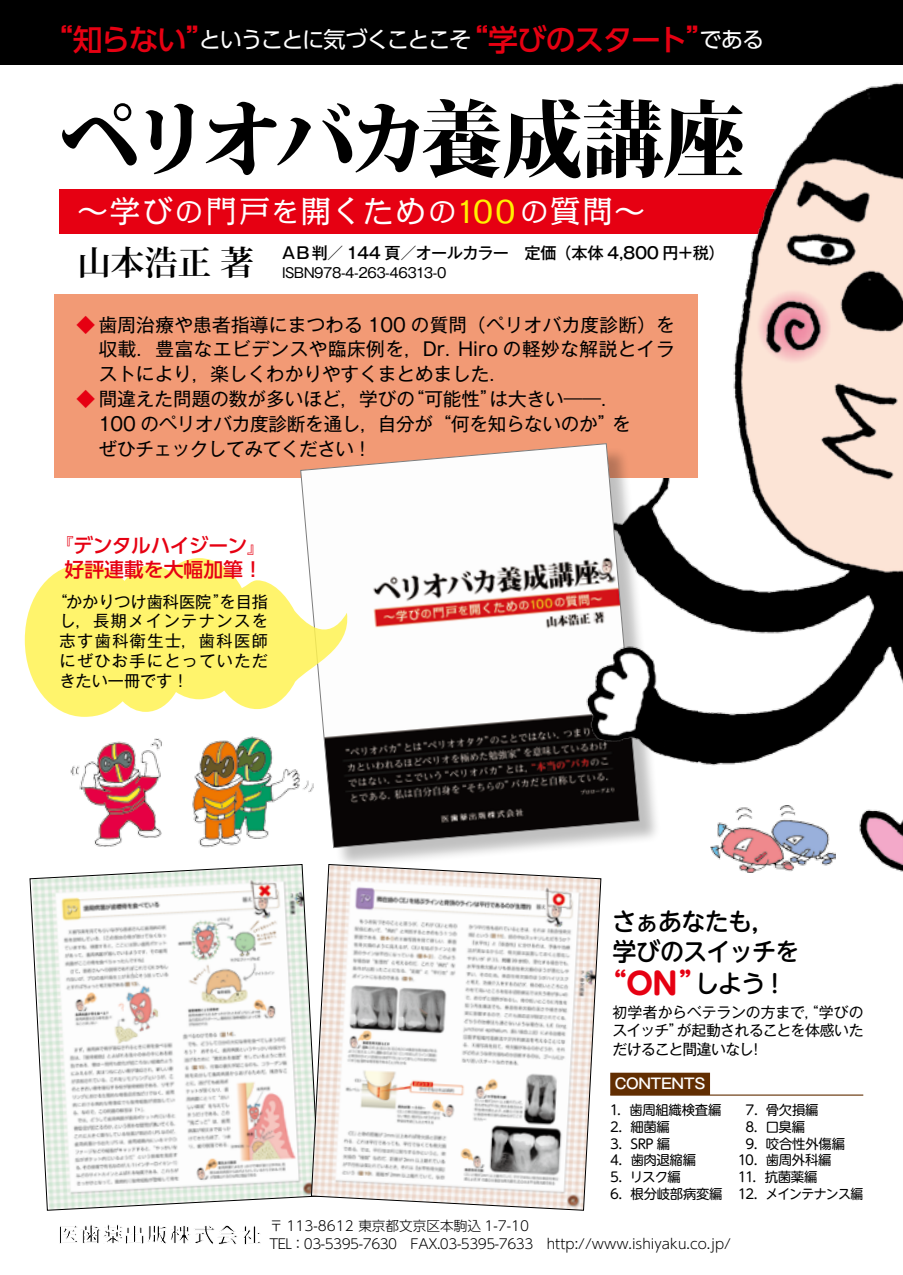
<style>
.page{position:relative;width:903px;height:1275px;background:#fff}
.page>*{position:absolute;margin:0;border:0;box-sizing:border-box;transform-origin:0 0}
.t1{font:800 83.12px "Koz Min Pr 6 N";letter-spacing:-.1em;color:#000}
.t2{font:700 33.43px "Koz Min Pr 6 N";color:#000}
.t3{font:30.97px "Kakumin Pro";letter-spacing:.035em;color:#fff}
.t4{font:500 29.75px "UD Shin Go Pro";letter-spacing:-.045em;color:#e60012}
.t5{font:500 29.75px "UD Shin M Go Pro";color:#e60012}
.t6{font:500 24.85px/29.8px "UD Shin M Go Pro";letter-spacing:-.03em;color:#000}
.t7{font:22.4px "UD Shin Go Pro";letter-spacing:-.07em;color:#fff}
.t8{font:500 19.78px/23.6px "UD Shin Go Pro";letter-spacing:-.01em;color:#e60012;text-align:center}
.t9{font:18.55px/24.8px "Gothic MB101 Pr 5";color:#000}
.t10{font:18.55px "Gothic MB101 Pr 5";letter-spacing:.03em;color:#000}
.t11{font:16.1px/19.8px "Gothic MB101 Pr 5";letter-spacing:.085em;color:#000}
.t12{font:500 16.1px "Gothic MB101 Pro";letter-spacing:-.03em;color:#000}
.t13{font:14.88px/18.6px "Gothic MB101 Pr 5";letter-spacing:-.03em;color:#000;text-align:right}
.t14{font:500 14.53px "Gothic MB101 Pr 5";letter-spacing:-.03em;color:#fff}
.t15{font:300 13.65px/17.3px "UD Shin Go Pro";color:#000}
.t16{font:13.65px "Gothic MB101 Pro";letter-spacing:-.035em;color:#000}
.t17{font:13.47px/16.8px "UD Shin M Go Pro";letter-spacing:-.025em;color:#000}
.t18{font:13.47px "UD Shin M Go Pro";letter-spacing:-.055em;color:#000}
.s1{font-size:27.3px}
.s2{color:#fff100}
.s3{color:#e60012}
.s4{font-weight:700;font-size:30.1px}
</style>
<div class="page">
<div style="left:60px;top:189px;width:843px;height:45px;background:#e60012"></div>
<div style="left:0;top:0;width:903px;height:64px;background:#000"></div>
<svg style="left:59px;top:1224px;width:201px;height:21px"></svg>
<svg style="left:30px;top:864px;width:281px;height:347px"></svg>
<svg style="left:311px;top:869px;width:289px;height:342px"></svg>
<img style="left:70px;top:736px;width:230px;height:112px">
<hr style="left:610px;top:1094px;width:253px;height:2px;background:#622e02">
<div style="left:610px;top:1073px;width:100px;height:22px;background:#622e02"></div>
<img style="left:523px;top:64px;width:380px;height:858px">
<div style="left:54px;top:294px;width:643px;height:183px;background:#f29a75"></div>
<div style="left:302px;top:445px;width:358px;height:424px;background:#000;opacity:.25"></div>
<svg style="left:300px;top:443px;width:340px;height:406px"></svg>
<img style="left:576px;top:643px;width:121px;height:125px">
<svg style="left:25px;top:558px;width:324px;height:159px;fill:#fff46c"></svg>
<img style="left:710px;top:805px;width:125px;height:68px">
<h3 class="t4" style="left:459px;top:16px;width:258px">“学びのスタート”</h3>
<h3 class="t4" style="left:44px;top:16px;width:173px">“知らない”</h3>
<p class="t7" style="left:199px;top:22px;width:274px">ということに気づくことこそ</p>
<p class="t7" style="left:699px;top:22px;width:67px">である</p>
<h1 class="t1" style="left:59px;top:93px;width:687px">ペリオバカ養成講座</h1>
<h3 class="t3" style="left:77px;top:187px;width:569px">～学び<span class="s1">の</span>門戸<span class="s1">を</span>開くため<span class="s1">の</span><span class="s2">100</span><span class="s1">の</span>質問~</h3>
<h2 class="t2" style="left:77px;top:244px;width:178px">山本浩正著</h2>
<p class="t12" style="left:282px;top:240px;width:444px">AB判／ 144 頁／オールカラー　定価（本体 4,800 円＋税(</p>
<p class="t16" style="left:282px;top:261px;width:166px">ISBN978-4-263-46313-0</p>
<p class="t9" style="left:76px;top:311px;width:600px"><span class="s3">◆</span> 歯周治療や患者指導にまつわる 100 の質問（ペリオバカ度診断）を</p>
<p class="t10" style="left:99px;top:334px;width:577px">収載．豊富なエビデンスや臨床例を，Dr. Hiro の軽妙な解説とイラ</p>
<p class="t9" style="left:99px;top:360px;width:411px">ストにより，楽しくわかりやすくまとめました．</p>
<p class="t9" style="left:489px;top:385px;width:132px">は大きい――．</p>
<p class="t9" style="left:76px;top:385px;width:340px"><span class="s3">◆</span> 間違えた問題の数が多いほど，学びの</p>
<p class="t9" style="left:406px;top:385px;width:95px">“可能性”</p>
<p class="t9" style="left:98px;top:410px;width:519px">100 のペリオバカ度診断を通し，自分が“何を知らないのか”ぜひチェックしてみてください!</p>
<p class="t9" style="left:612px;top:410px;width:20px">を</p>
<p class="t8" style="left:54px;top:533px;width:215px">﹃デンタルハイジーン』好評連載を大幅加筆!</p>
<p class="t11" style="left:60px;top:590px;width:210px;text-indent:-8px">“かかりつけ歯科医院”<br>し，長期メインテナンスを志す歯科衛生士，歯科医師にぜひお手にとっていただきたい一冊です!</p>
<p class="t11" style="left:219px;top:590px;width:50px">を目指</p>
<h3 class="t6" style="left:612px;top:905px;width:189px">さぁあなたも，学びのスイッチを</h3>
<h3 class="t6" style="left:695px;top:967px;width:93px">しよう!</h3>
<h3 class="t5" style="left:598px;top:959px;width:112px">“<span class="s4">ON</span>”</h3>
<p class="t13" style="left:613px;top:1001px;width:252px">初学者からベテランの方まで“，学びのが起動されることを体感いた</p>
<p class="t13" style="left:612px;top:1020px;width:73px">スイッチ”</p>
<p class="t13" style="left:612px;top:1039px;width:143px">だけること間違いなし</p>
<p class="t13" style="left:748px;top:1039px;width:16px">!</p>
<p class="t14" style="left:615px;top:1072px;width:92px">CONTENTS</p>
<p class="t17" style="left:610px;top:1101px;width:114px">1．歯周組織検査編<br>2．細菌編<br>3．SRP 編<br>4．歯肉退縮編<br>5．リスク編<br>6．根分岐部病変編</p>
<p class="t17" style="left:745px;top:1101px;width:74px">7．骨欠損編</p>
<p class="t17" style="left:745px;top:1118px;width:61px">8．口臭編</p>
<p class="t17" style="left:745px;top:1134px;width:101px">9．咬合性外傷編</p>
<p class="t17" style="left:738px;top:1151px;width:95px">10．歯周外科編</p>
<p class="t17" style="left:738px;top:1168px;width:81px">11．抗菌薬編</p>
<p class="t18" style="left:738px;top:1183px;width:127px">12．メインテナンス編</p>
<p class="t15" style="left:269px;top:1217px;width:463px">〒 113-8612 東京都文京区本駒込 1-7-10<br>TEL：03-5395-7630　FAX.03-5395-7633　http://www.ishiyaku.co.jp/</p>
</div>
